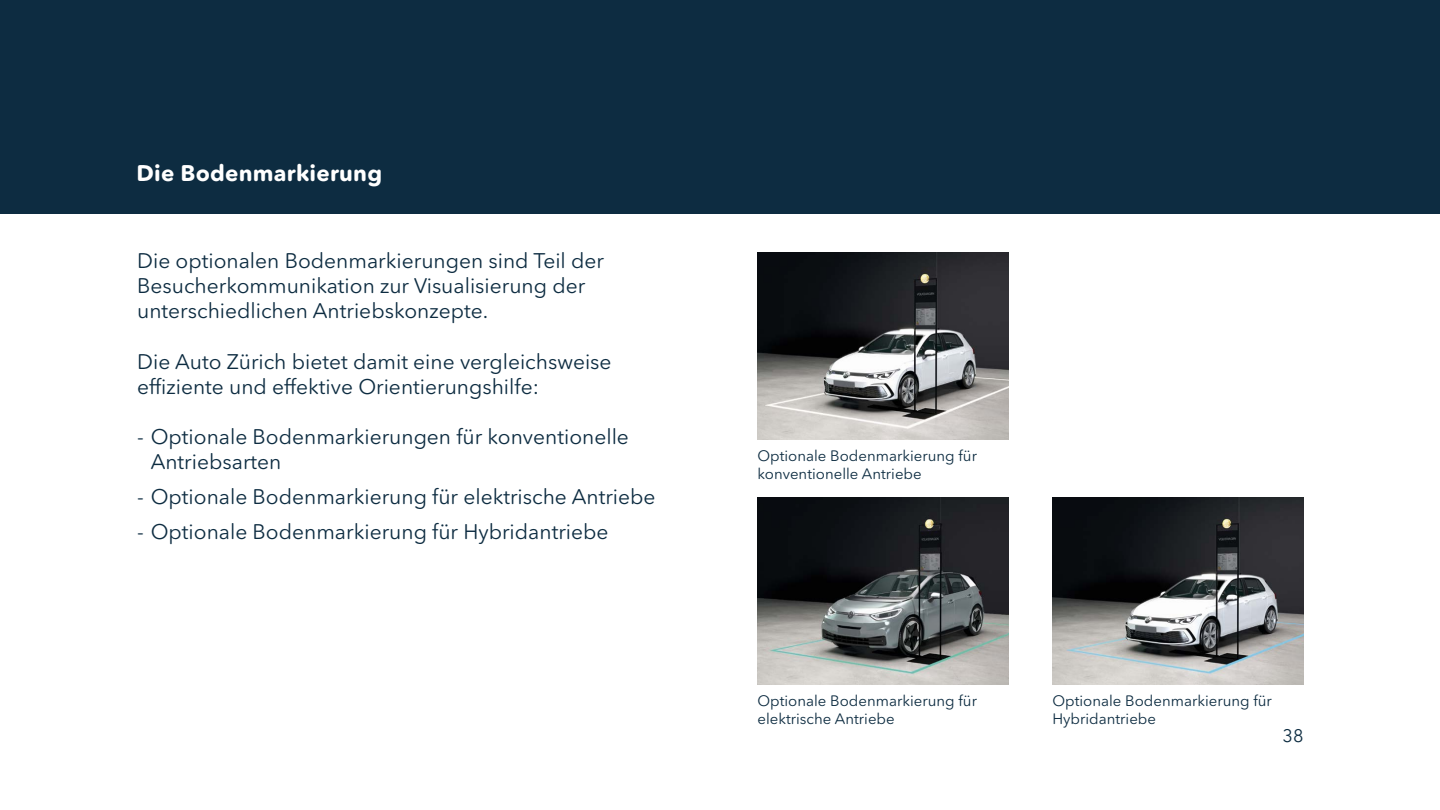
<style>
.page{position:relative;width:1440px;height:810px;background:#fff}
.page>*{position:absolute;margin:0;border:0;box-sizing:border-box;transform-origin:0 0}
.t1{font:700 22.5px "Avenir Next Rounded Pro";letter-spacing:.01em;color:#fff}
.t2{font:21px/25.2px "Avenir Next Rounded Pro";color:#0d2c41}
.t3{font:18px "Avenir Next Rounded Pro";color:#0d2c41}
.t4{font:15px "Avenir Next Rounded Pro";color:#0d2c41}
</style>
<div class="page">
<div style="left:0;top:0;width:1440px;height:214px;background:#0d2c41"></div>
<img style="left:758px;top:252px;width:251px;height:188px">
<img style="left:758px;top:497px;width:251px;height:188px">
<img style="left:1052px;top:497px;width:252px;height:188px">
<p class="t1" style="left:136px;top:159px;width:247px">Die Bodenmarkierung</p>
<p class="t2" style="left:137px;top:248px;width:468px">Die optionalen Bodenmarkierungen sind Teil der<br>Besucherkommunikation zur Visualisierung der unterschiedlichen Antriebskonzepte.</p>
<p class="t2" style="left:137px;top:349px;width:476px">Die Auto Zürich bietet damit eine vergleichsweise effiziente und effektive Orientierungshilfe:</p>
<p class="t2" style="left:151px;top:424px;width:480px;text-indent:-14px">- Optionale Bodenmarkierungen für konventionelle<br>Antriebsarten</p>
<p class="t2" style="left:137px;top:484px;width:520px">- Optionale Bodenmarkierung für elektrische Antriebe</p>
<p class="t2" style="left:137px;top:519px;width:473px">- Optionale Bodenmarkierung für Hybridantriebe</p>
<p class="t4" style="left:758px;top:447px;width:221px">Optionale Bodenmarkierung für</p>
<p class="t4" style="left:758px;top:465px;width:166px">konventionelle Antriebe</p>
<p class="t4" style="left:758px;top:692px;width:221px">Optionale Bodenmarkierung für</p>
<p class="t4" style="left:758px;top:710px;width:139px">elektrische Antriebe</p>
<p class="t4" style="left:1052px;top:692px;width:221px">Optionale Bodenmarkierung für</p>
<p class="t4" style="left:1052px;top:710px;width:105px">Hybridantriebe</p>
<p class="t3" style="left:1283px;top:725px;width:22px">38</p>
</div>
